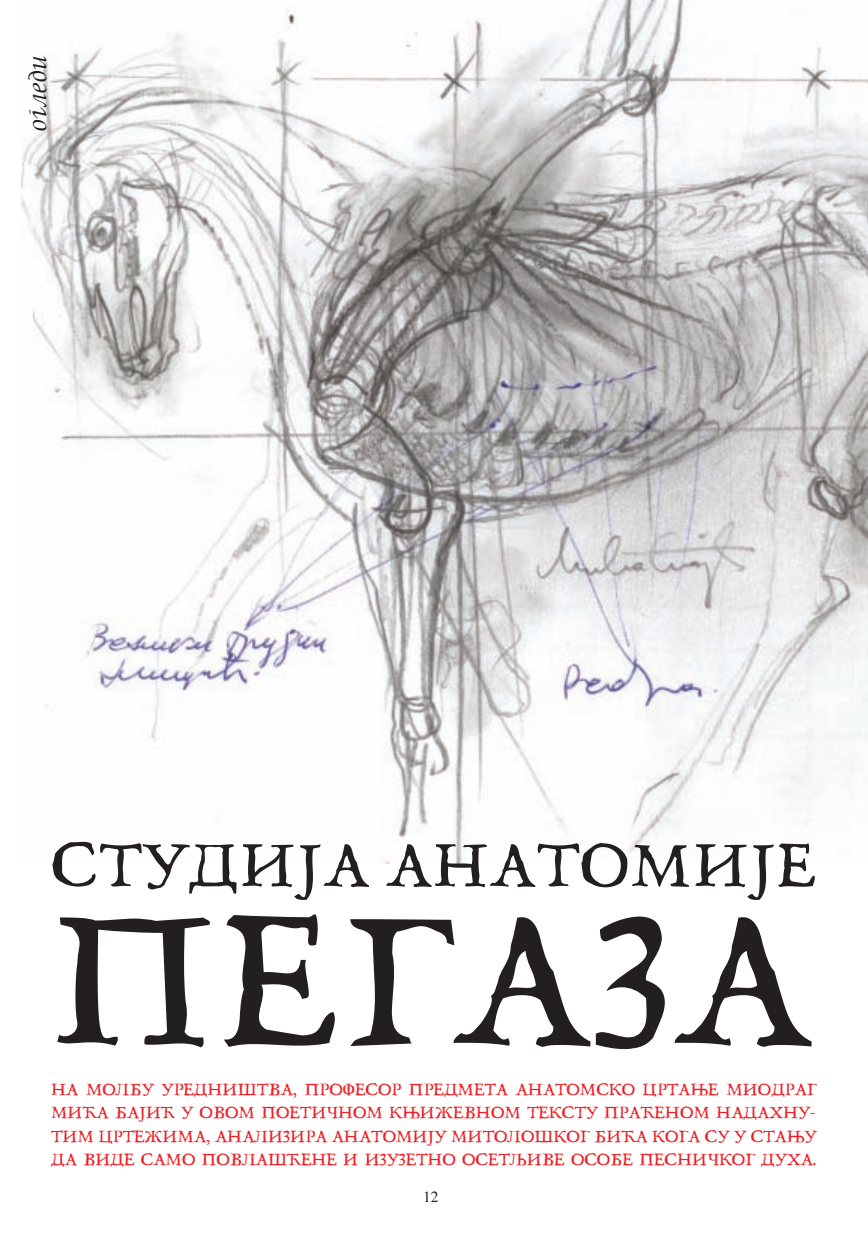
<style>
.page{position:relative;width:868px;height:1255px;background:#fff}
.page>*{position:absolute;margin:0;border:0;box-sizing:border-box;transform-origin:0 0}
.t1{font:217.5px "Antikva Stara Cir";color:#231f20}
.t2{font:72px "Antikva Stara Cir";color:#231f20}
.t3{font:27px "Pal Ital Cir";color:#231f20}
.t4{font:19.5px "Antikva Stara Cir";letter-spacing:-.02em;color:#ee1d23}
.t5{font:15.3px "Times";color:#231f20}
</style>
<div class="page">
<img style="left:21px;top:0;width:846px;height:864px">
<p class="t3" style="left:21px;top:131px;width:77px;rotate:-90deg">ogledi</p>
<p class="t2" style="left:51px;top:828px;width:767px">STUDIJA ANATOMIJE</p>
<p class="t1" style="left:51px;top:869px;width:765px">PEGAZA</p>
<p class="t4" style="left:51px;top:1079px;width:147px">NA MOLBU UREDNI</p>
<p class="t4" style="left:238px;top:1079px;width:131px">{TVA, PROFESO</p>
<p class="t4" style="left:391px;top:1079px;width:56px">R PREDMETA</p>
<p class="t4" style="left:515px;top:1079px;width:27px">ANATOMS</p>
<p class="t4" style="left:609px;top:1079px;width:149px">KO CRTAYE MIOD</p>
<p class="t4" style="left:784px;top:1079px;width:22px">RAG</p>
<p class="t4" style="left:51px;top:1102px;width:76px">MI"A BAJI</p>
<p class="t4" style="left:161px;top:1102px;width:114px">"UOVOM POETI</p>
<p class="t4" style="left:326px;top:1102px;width:28px">:NOM</p>
<p class="t4" style="left:389px;top:1102px;width:103px">KYI|EVNOM</p>
<p class="t4" style="left:527px;top:1102px;width:48px">TEKSTU</p>
<p class="t4" style="left:604px;top:1102px;width:66px">PRA"ENOM</p>
<p class="t4" style="left:716px;top:1102px;width:15px">NADA</p>
<p class="t4" style="left:769px;top:1102px;width:24px">HNU-</p>
<p class="t4" style="left:51px;top:1125px;width:15px">TIM</p>
<p class="t4" style="left:99px;top:1125px;width:80px">CRTE|IMA</p>
<p class="t4" style="left:206px;top:1125px;width:23px">, ANA</p>
<p class="t4" style="left:254px;top:1125px;width:27px">LIZI</p>
<p class="t4" style="left:305px;top:1125px;width:41px">RA ANATOMIJU</p>
<p class="t4" style="left:451px;top:1125px;width:15px">MITO</p>
<p class="t4" style="left:507px;top:1125px;width:171px">LO{KOG BI"A KOGA</p>
<p class="t4" style="left:704px;top:1125px;width:114px">SU USTAYU</p>
<p class="t4" style="left:51px;top:1149px;width:59px">DA VIDE</p>
<p class="t4" style="left:141px;top:1149px;width:15px">SAMO</p>
<p class="t4" style="left:202px;top:1149px;width:112px">PO VLA{"ENE</p>
<p class="t4" style="left:343px;top:1149px;width:34px">I IZUZETNO</p>
<p class="t4" style="left:462px;top:1149px;width:13px">OSET</p>
<p class="t4" style="left:510px;top:1149px;width:75px">QIVE OSO</p>
<p class="t4" style="left:610px;top:1149px;width:44px">BE PESNI</p>
<p class="t4" style="left:707px;top:1149px;width:111px">:KOG DUHA.</p>
<p class="t5" style="left:423px;top:1182px;width:17px">12</p>
</div>
